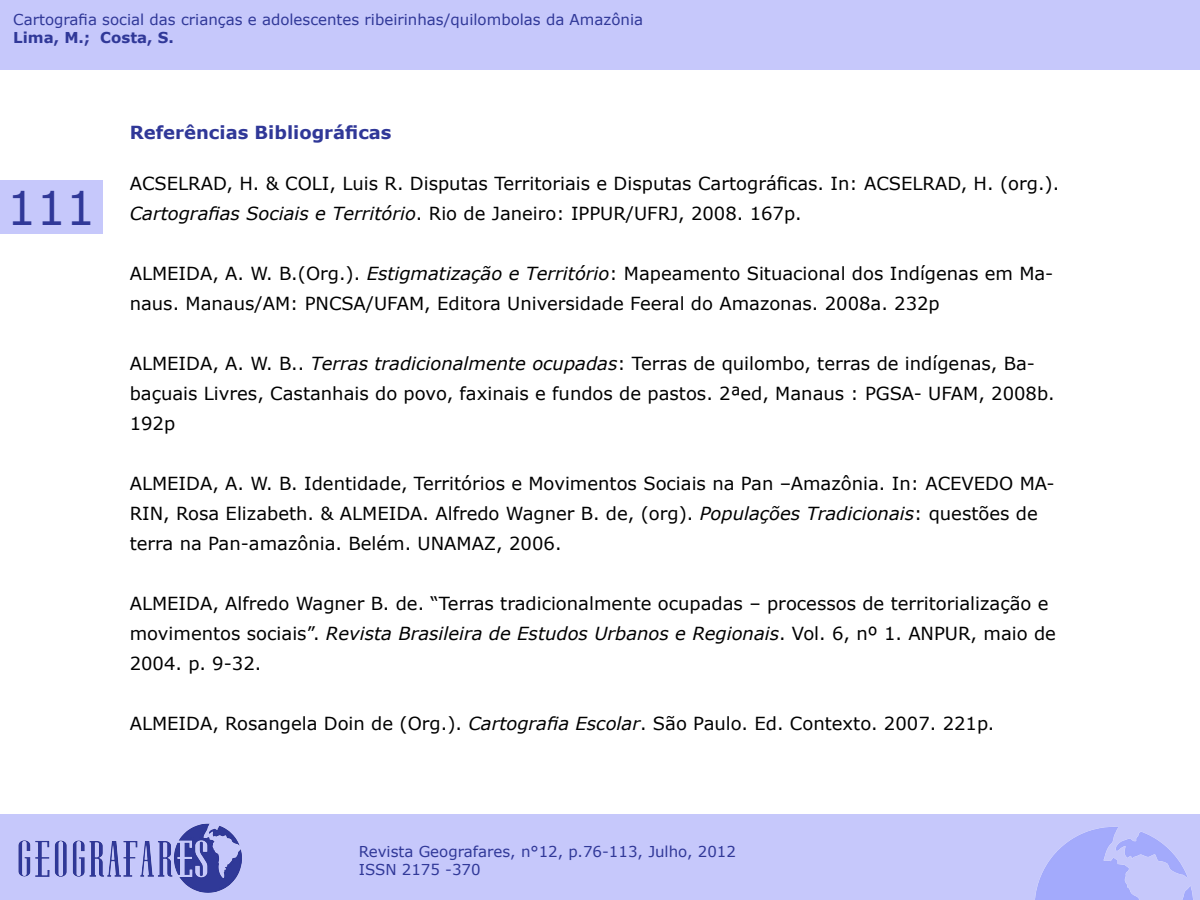
<style>
.page{position:relative;width:1200px;height:900px;background:#fff}
.page>*{position:absolute;margin:0;border:0;box-sizing:border-box;transform-origin:0 0}
.t1{font:46.5px "Verdana";color:#303898}
.t2{font:18px/30px "Verdana";color:#000}
.t3{font:700 18px "Verdana";color:#303898}
.t4{font:15px/18px "Verdana";color:#303898}
.t5{font:700 15px "Verdana";color:#303898}
.s1{font-style:italic}
</style>
<div class="page">
<div style="left:0;top:180px;width:102px;height:54px;background:#c6c8fb"></div>
<div style="left:0;top:814px;width:1200px;height:86px;background:#c6c8fb"></div>
<img style="left:18px;top:823px;width:224px;height:70px">
<img style="left:1035px;top:827px;width:158px;height:73px">
<div style="left:0;top:0;width:1200px;height:69px;background:#c6c8fb"></div>
<p class="t4" style="left:13px;top:11px;width:631px">Cartografia social das crianças e adolescentes ribeirinhas/quilombolas da Amazônia</p>
<p class="t5" style="left:13px;top:27px;width:162px">Lima, M .; Costa, S.</p>
<h1 class="t1" style="left:7px;top:176px;width:90px">111</h1>
<p class="t3" style="left:130px;top:120px;width:263px">Referências Bibliográficas</p>
<p class="t2" style="left:130px;top:169px;width:931px">ACSELRAD, H. &amp; COLI, Luis R. Disputas Territoriais e Disputas Cartográficas. In: ACSELRAD, H. (org.).<br><span class="s1">Cartografias Sociais e Território</span>. Rio de Janeiro: IPPUR/UFRJ, 2008. 167p.</p>
<p class="t2" style="left:130px;top:259px;width:925px">ALMEIDA, A. W. B.(Org.). <span class="s1">Estigmatização e Território</span>: Mapeamento Situacional dos Indígenas em Ma&shy;naus. Manaus/AM: PNCSA/UFAM, Editora Universidade Feeral do Amazonas. 2008a. 232p</p>
<p class="t2" style="left:130px;top:349px;width:926px">ALMEIDA, A. W. B.. <span class="s1">Terras tradicionalmente ocupadas</span>: Terras de quilombo, terras de indígenas, Ba&shy;baçuais Livres, Castanhais do povo, faxinais e fundos de pastos. 2ªed, Manaus : PGSA- UFAM, 2008b.<br>192p</p>
<p class="t2" style="left:130px;top:469px;width:927px">ALMEIDA, A. W. B. Identidade, Territórios e Movimentos Sociais na Pan –Amazônia. In: ACEVEDO MA-<br>RIN, Rosa Elizabeth. &amp; ALMEIDA. Alfredo Wagner B. de, (org). <span class="s1">Populações Tradicionais</span>: questões de terra na Pan-amazônia. Belém. UNAMAZ, 2006.</p>
<p class="t2" style="left:130px;top:589px;width:928px">ALMEIDA, Alfredo Wagner B. de. “Terras tradicionalmente ocupadas – processos de territorialização e movimentos sociais”. <span class="s1">Revista Brasileira de Estudos Urbanos e Regionais</span>. Vol. 6, nº 1. ANPUR, maio de<br>2004. p. 9-32.</p>
<p class="t2" style="left:130px;top:709px;width:866px">ALMEIDA, Rosangela Doin de (Org.). <span class="s1">Cartografia Escolar</span>. São Paulo. Ed. Contexto. 2007. 221p.</p>
<p class="t4" style="left:359px;top:843px;width:379px">Revista Geografares, n°12, p.76-113, Julho, 2012<br>ISSN 2175 -370</p>
</div>
